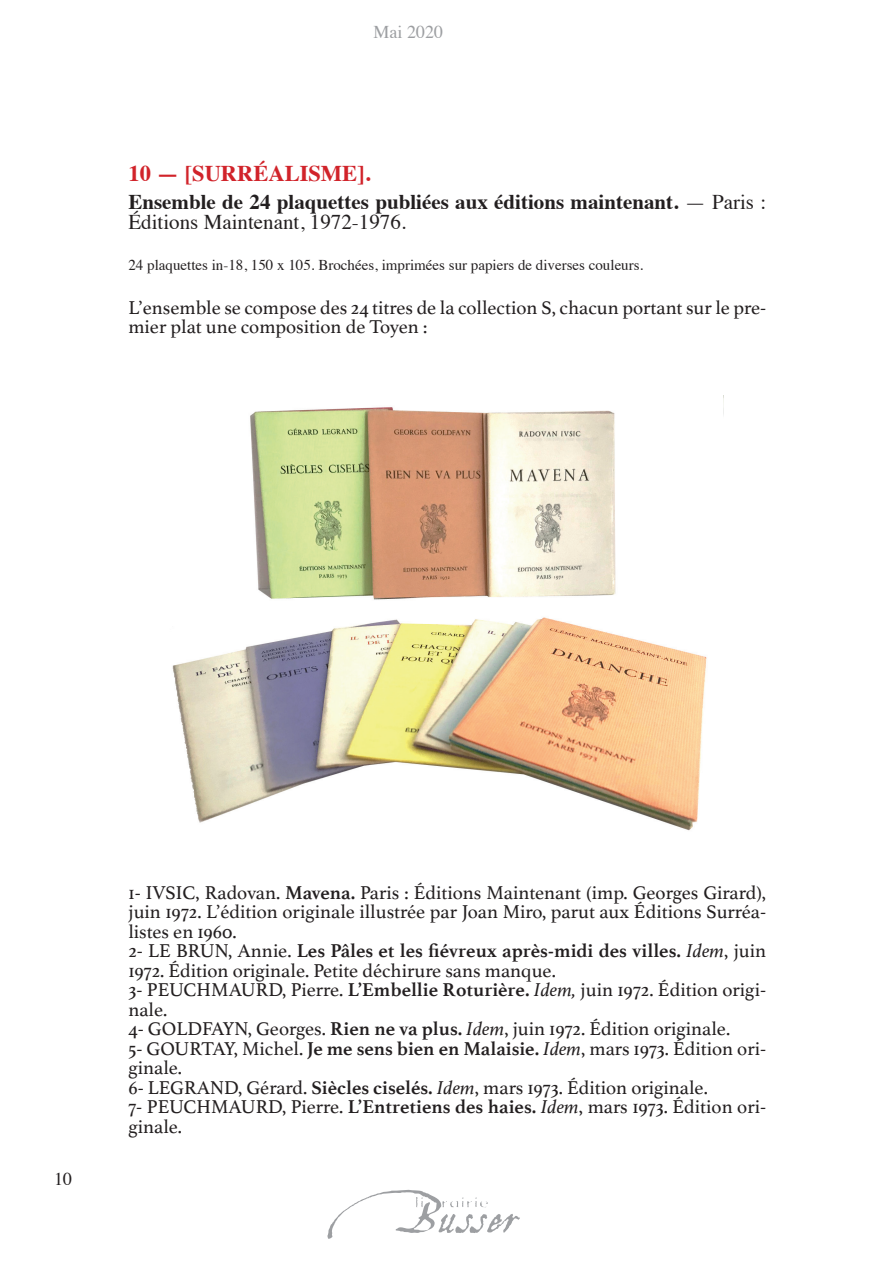
<style>
.page{position:relative;width:893px;height:1263px;background:#fff}
.page>*{position:absolute;margin:0;border:0;box-sizing:border-box;transform-origin:0 0}
.t1{font:700 22.5px "Times";color:#d1232a}
.t2{font:700 21px/19.5px "Times";color:#231f20}
.t3{font:19.5px/19.5px "Athelas";color:#231f20}
.t4{font:18px "Times";color:#9d9fa2}
.t5{font:18px "Times";color:#231f20}
.t6{font:15px "Times";color:#231f20}
.s1{font-weight:400}
.s2{font-weight:700}
.s3{font-style:italic}
</style>
<div class="page">
<svg style="left:327px;top:1190px;width:193px;height:49px"></svg>
<img style="left:172px;top:395px;width:552px;height:436px">
<p class="t4" style="left:374px;top:15px;width:71px">Mai 2020</p>
<p class="t1" style="left:128px;top:152px;width:243px">10 — [SURRÉALISME].</p>
<p class="t2" style="left:128px;top:190px;width:639px">Ensemble de 24 plaquettes publiées aux éditions maintenant. <span class="s1">— Paris :<br>Éditions Maintenant, 1972-1976.</span></p>
<p class="t6" style="left:128px;top:251px;width:516px">24 plaquettes in-18, 150 x 105. Brochées, imprimées sur papiers de diverses couleurs.</p>
<p class="t3" style="left:128px;top:297px;width:639px">L’ensemble se compose des 24 titres de la collection S, chacun portant sur le pre&shy;mier plat une composition de Toyen :</p>
<p class="t5" style="left:54px;top:1162px;width:19px">10</p>
<p class="t3" style="left:128px;top:882px;width:639px">1- IVSIC, Radovan. <span class="s2">Mavena.</span> Paris : Éditions Maintenant (imp. Georges Girard), juin 1972. L’édition originale illustrée par Joan Miro, parut aux Éditions Surréa&shy;listes en 1960.<br>2- LE BRUN, Annie. <span class="s2">Les Pâles et les fiévreux après-midi des villes.</span> <span class="s3">Idem</span>, juin 1972. Édition originale. Petite déchirure sans manque.<br>3- PEUCHMAURD, Pierre. <span class="s2">L’Embellie Roturière.</span> <span class="s3">Idem,</span> juin 1972. Édition origi&shy;nale.<br>4- GOLDFAYN, Georges. <span class="s2">Rien ne va plus.</span> <span class="s3">Idem</span>, juin 1972. Édition originale.<br>5- GOURTAY, Michel. <span class="s2">Je me sens bien en Malaisie.</span> <span class="s3">Idem</span>, mars 1973. Édition ori&shy;ginale.<br>6- LEGRAND, Gérard. <span class="s2">Siècles ciselés.</span> <span class="s3">Idem</span>, mars 1973. Édition originale.<br>7- PEUCHMAURD, Pierre. <span class="s2">L’Entretiens des haies.</span> <span class="s3">Idem</span>, mars 1973. Édition ori&shy;ginale.</p>
</div>
